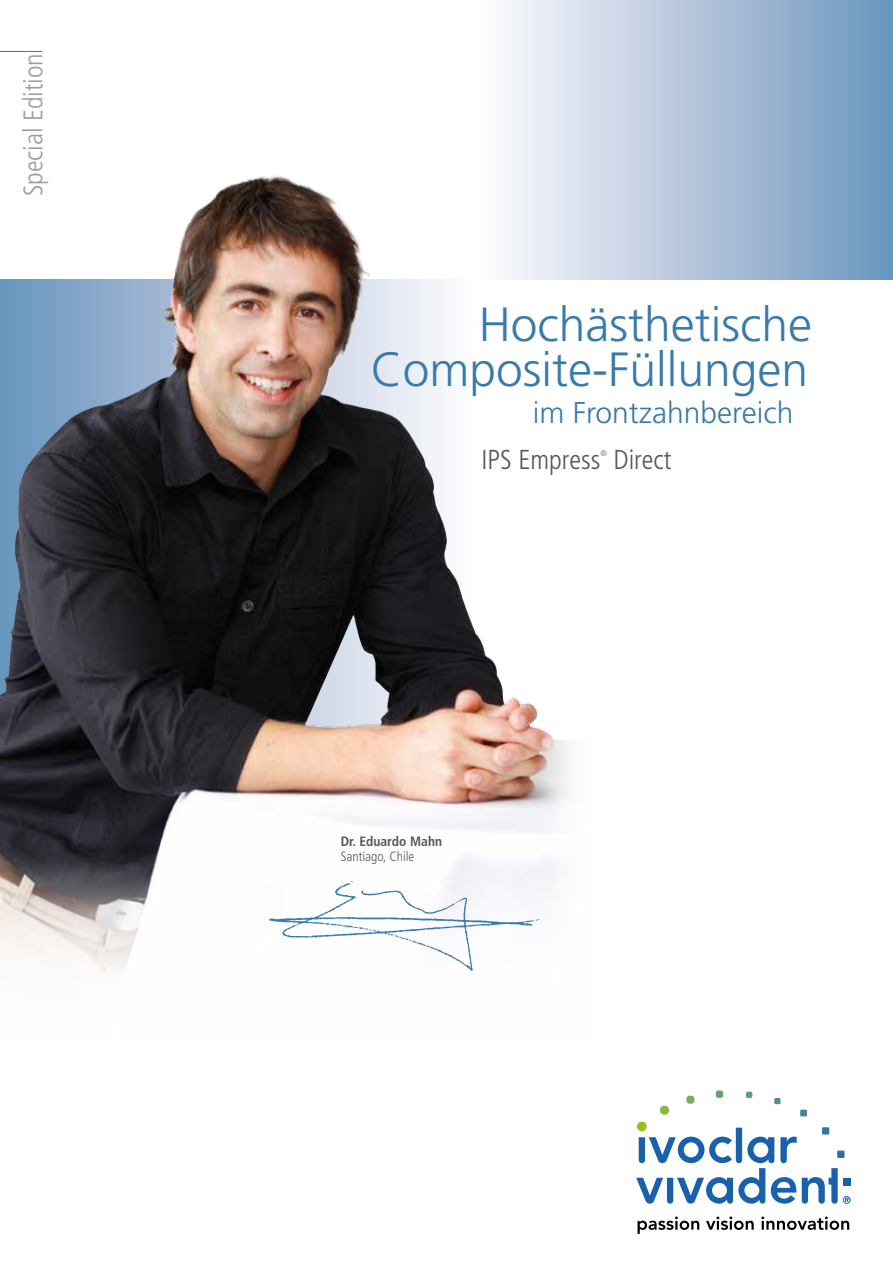
<style>
.page{position:relative;width:893px;height:1263px;background:#fff}
.page>*{position:absolute;margin:0;border:0;box-sizing:border-box;transform-origin:0 0}
.t1{font:300 48px/45px "Frutiger";color:#387aab;text-align:right}
.t2{font:300 30px "Frutiger";color:#387aab}
.t3{font:300 condensed 27.3px "Frutiger";color:#575756}
.t4{font:300 condensed 27px "Frutiger";color:#9d9d9c}
.t5{font:700 condensed 13.5px "Frutiger";color:#575756}
.t6{font:300 condensed 13.5px "Frutiger";color:#575756}
.t7{font:300 condensed 7.95px "Frutiger";color:#575756}
</style>
<div class="page">
<div style="left:476px;top:0;width:417px;height:279px;background:linear-gradient(to right,#fffcff,#6b94bd)"></div>
<hr style="left:0;top:51px;width:42px;height:1px;background:#387aab">
<img style="left:0;top:174px;width:597px;height:672px">
<div style="left:537px;top:636px;width:77px;height:365px;background:#fff"></div>
<svg style="left:0;top:860px;width:557px;height:112px"></svg>
<img style="left:240px;top:855px;width:309px;height:117px">
<svg style="left:636px;top:1090px;width:214px;height:114px"></svg>
<svg style="left:638px;top:1216px;width:61px;height:18px"></svg>
<svg style="left:706px;top:1216px;width:48px;height:14px"></svg>
<svg style="left:761px;top:1216px;width:88px;height:14px"></svg>
<p class="t4" style="left:18px;top:196px;width:145px;rotate:-90deg">Special Edition</p>
<p class="t1" style="left:371px;top:302px;width:443px">Hochästhetische<br>Composite-Füllungen</p>
<p class="t2" style="left:533px;top:396px;width:262px">im Frontzahnbereich</p>
<p class="t3" style="left:481px;top:444px;width:121px">IPS Empress</p>
<p class="t7" style="left:600px;top:449px;width:8px">®</p>
<p class="t3" style="left:613px;top:444px;width:59px">Direct</p>
<p class="t5" style="left:341px;top:833px;width:103px">Dr. Eduardo Mahn</p>
<p class="t6" style="left:341px;top:849px;width:75px">Santiago, Chile</p>
</div>
